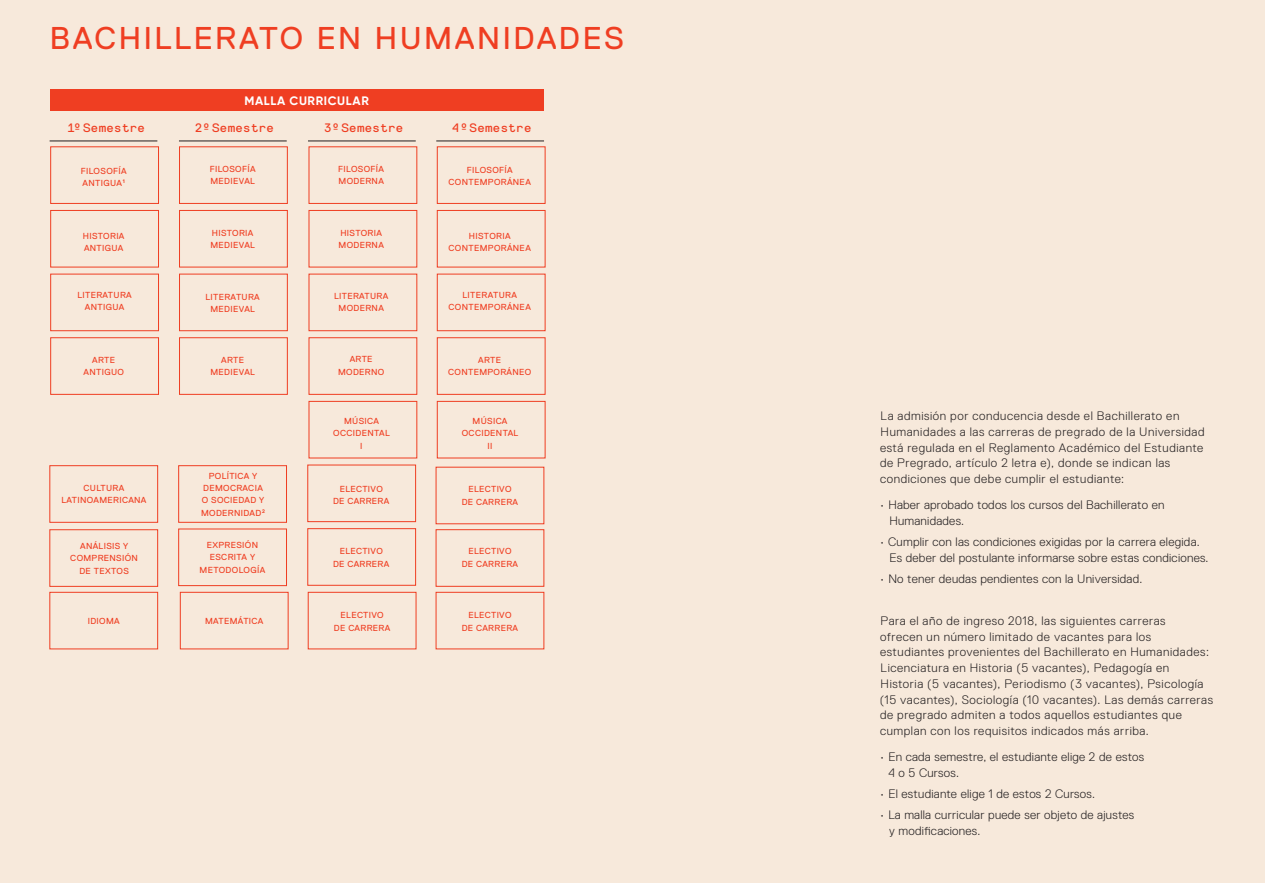
<style>
.page{position:relative;width:1265px;height:883px;background:#f7e9db}
.page>*{position:absolute;margin:0;border:0;box-sizing:border-box;transform-origin:0 0}
.nombre_carrera{font:31.5px "Replica Pro";letter-spacing:.08em;color:#ef3e22}
.PARRAFO{font:300 12.25px/15.8px "Replica Pro";letter-spacing:.05em;color:#231f20}
.Bullet{font:300 12.25px/15.8px "Replica Pro";letter-spacing:.02em;color:#231f20}
.texto_A{font:12.25px "Replica Mono Std";letter-spacing:.025em;color:#ef3e22}
.texto_A-2{font:700 12.25px "Gilroy";letter-spacing:.05em;color:#fff}
.texto_A-3{font:8.75px/12.2px "Replica Pro";letter-spacing:.04em;color:#ef3e22;text-align:center}
</style>
<div class="page">
<div style="left:50px;top:89px;width:494px;height:21px;background:#ef3e22"></div>
<hr style="left:50px;top:141px;width:107px;height:1px;background:#231f20">
<hr style="left:179px;top:141px;width:108px;height:1px;background:#231f20">
<hr style="left:308px;top:141px;width:108px;height:1px;background:#231f20">
<hr style="left:436px;top:141px;width:108px;height:1px;background:#231f20">
<div style="left:50px;top:465px;width:108px;height:58px;border:1px solid #ef3e22"></div>
<div style="left:178px;top:465px;width:109px;height:58px;border:1px solid #ef3e22"></div>
<div style="left:308px;top:465px;width:108px;height:57px;border:1px solid #ef3e22"></div>
<div style="left:436px;top:467px;width:108px;height:57px;border:1px solid #ef3e22"></div>
<div style="left:50px;top:530px;width:108px;height:57px;border:1px solid #ef3e22"></div>
<div style="left:178px;top:529px;width:109px;height:57px;border:1px solid #ef3e22"></div>
<div style="left:308px;top:528px;width:108px;height:58px;border:1px solid #ef3e22"></div>
<div style="left:436px;top:529px;width:108px;height:58px;border:1px solid #ef3e22"></div>
<div style="left:436px;top:592px;width:108px;height:57px;border:1px solid #ef3e22"></div>
<div style="left:308px;top:592px;width:108px;height:57px;border:1px solid #ef3e22"></div>
<div style="left:180px;top:592px;width:108px;height:57px;border:1px solid #ef3e22"></div>
<div style="left:50px;top:592px;width:108px;height:57px;border:1px solid #ef3e22"></div>
<div style="left:309px;top:147px;width:108px;height:57px;border:1px solid #ef3e22"></div>
<div style="left:437px;top:147px;width:108px;height:57px;border:1px solid #ef3e22"></div>
<div style="left:50px;top:147px;width:109px;height:57px;border:1px solid #ef3e22"></div>
<div style="left:179px;top:147px;width:109px;height:57px;border:1px solid #ef3e22"></div>
<div style="left:309px;top:210px;width:108px;height:57px;border:1px solid #ef3e22"></div>
<div style="left:437px;top:210px;width:108px;height:57px;border:1px solid #ef3e22"></div>
<div style="left:50px;top:210px;width:109px;height:57px;border:1px solid #ef3e22"></div>
<div style="left:179px;top:210px;width:109px;height:57px;border:1px solid #ef3e22"></div>
<div style="left:309px;top:274px;width:108px;height:57px;border:1px solid #ef3e22"></div>
<div style="left:437px;top:274px;width:108px;height:57px;border:1px solid #ef3e22"></div>
<div style="left:50px;top:274px;width:109px;height:57px;border:1px solid #ef3e22"></div>
<div style="left:179px;top:274px;width:109px;height:57px;border:1px solid #ef3e22"></div>
<div style="left:309px;top:338px;width:108px;height:57px;border:1px solid #ef3e22"></div>
<div style="left:437px;top:338px;width:108px;height:57px;border:1px solid #ef3e22"></div>
<div style="left:50px;top:338px;width:109px;height:57px;border:1px solid #ef3e22"></div>
<div style="left:179px;top:338px;width:109px;height:57px;border:1px solid #ef3e22"></div>
<div style="left:309px;top:401px;width:108px;height:57px;border:1px solid #ef3e22"></div>
<div style="left:437px;top:401px;width:108px;height:57px;border:1px solid #ef3e22"></div>
<p class="nombre_carrera" style="left:50px;top:21px;width:576px">BACHILLERATO EN HUMANIDADES</p>
<p class="texto_A-2" style="left:244px;top:93px;width:126px">MALLA CURRICULAR</p>
<p class="texto_A" style="left:67px;top:121px;width:80px">1º Semestre</p>
<p class="texto_A" style="left:195px;top:121px;width:81px">2º Semestre</p>
<p class="texto_A" style="left:324px;top:121px;width:81px">3º Semestre</p>
<p class="texto_A" style="left:452px;top:121px;width:81px">4º Semestre</p>
<p class="texto_A-3" style="left:81px;top:165px;width:47px;text-align:left">FILOSOFÍA<br>ANTIGUA<sup>1</sup></p>
<p class="texto_A-3" style="left:210px;top:163px;width:47px;text-align:left">FILOSOFÍA<br>MEDIEVAL</p>
<p class="texto_A-3" style="left:338px;top:163px;width:47px">FILOSOFÍA</p>
<p class="texto_A-3" style="left:339px;top:175px;width:47px">MODERNA</p>
<p class="texto_A-3" style="left:449px;top:164px;width:84px">FILOSOFÍA<br>CONTEMPORÁNEA</p>
<p class="texto_A-3" style="left:83px;top:230px;width:43px">HISTORIA</p>
<p class="texto_A-3" style="left:84px;top:242px;width:41px">ANTIGUA</p>
<p class="texto_A-3" style="left:210px;top:227px;width:46px;text-align:left">HISTORIA<br>MEDIEVAL</p>
<p class="texto_A-3" style="left:340px;top:227px;width:43px">HISTORIA</p>
<p class="texto_A-3" style="left:339px;top:239px;width:47px">MODERNA</p>
<p class="texto_A-3" style="left:449px;top:230px;width:84px">HISTORIA<br>CONTEMPORÁNEA</p>
<p class="texto_A-3" style="left:77px;top:289px;width:56px">LITERATURA</p>
<p class="texto_A-3" style="left:85px;top:301px;width:41px">ANTIGUA</p>
<p class="texto_A-3" style="left:205px;top:291px;width:56px">LITERATURA</p>
<p class="texto_A-3" style="left:210px;top:303px;width:46px">MEDIEVAL</p>
<p class="texto_A-3" style="left:334px;top:290px;width:56px">LITERATURA</p>
<p class="texto_A-3" style="left:339px;top:302px;width:47px">MODERNA</p>
<p class="texto_A-3" style="left:449px;top:289px;width:84px">LITERATURA<br>CONTEMPORÁNEA</p>
<p class="texto_A-3" style="left:92px;top:354px;width:24px">ARTE</p>
<p class="texto_A-3" style="left:84px;top:366px;width:42px">ANTIGUO</p>
<p class="texto_A-3" style="left:221px;top:354px;width:24px">ARTE</p>
<p class="texto_A-3" style="left:210px;top:366px;width:46px">MEDIEVAL</p>
<p class="texto_A-3" style="left:350px;top:353px;width:24px">ARTE</p>
<p class="texto_A-3" style="left:338px;top:366px;width:48px">MODERNO</p>
<p class="texto_A-3" style="left:448px;top:354px;width:85px">ARTE<br>CONTEMPORÁNEO</p>
<p class="texto_A-3" style="left:344px;top:415px;width:36px">MÚSICA</p>
<p class="texto_A-3" style="left:333px;top:427px;width:58px">OCCIDENTAL</p>
<p class="texto_A-3" style="left:360px;top:439px;width:4px">I</p>
<p class="texto_A-3" style="left:473px;top:415px;width:36px">MÚSICA</p>
<p class="texto_A-3" style="left:462px;top:427px;width:58px">OCCIDENTAL</p>
<p class="texto_A-3" style="left:488px;top:439px;width:6px">II</p>
<p class="texto_A-3" style="left:83px;top:482px;width:42px">CULTURA</p>
<p class="texto_A-3" style="left:61px;top:494px;width:87px">LATINOAMERICANA</p>
<p class="texto_A-3" style="left:203px;top:470px;width:61px">POLÍTICA Y<br>DEMOCRACIA</p>
<p class="texto_A-3" style="left:201px;top:494px;width:65px;text-align:left">O SOCIEDAD Y<br>MODERNIDAD<sup>2</sup></p>
<p class="texto_A-3" style="left:340px;top:483px;width:45px">ELECTIVO</p>
<p class="texto_A-3" style="left:333px;top:495px;width:58px">DE CARRERA</p>
<p class="texto_A-3" style="left:468px;top:483px;width:45px">ELECTIVO</p>
<p class="texto_A-3" style="left:462px;top:495px;width:58px">DE CARRERA</p>
<p class="texto_A-3" style="left:80px;top:540px;width:50px">ANÁLISIS Y</p>
<p class="texto_A-3" style="left:70px;top:552px;width:69px">COMPRENSIÓN</p>
<p class="texto_A-3" style="left:79px;top:565px;width:51px">DE TEXTOS</p>
<p class="texto_A-3" style="left:207px;top:539px;width:53px">EXPRESIÓN</p>
<p class="texto_A-3" style="left:200px;top:551px;width:67px">ESCRITA Y<br>METODOLOGÍA</p>
<p class="texto_A-3" style="left:340px;top:545px;width:45px">ELECTIVO</p>
<p class="texto_A-3" style="left:333px;top:558px;width:58px">DE CARRERA</p>
<p class="texto_A-3" style="left:468px;top:545px;width:45px">ELECTIVO</p>
<p class="texto_A-3" style="left:462px;top:558px;width:58px">DE CARRERA</p>
<p class="texto_A-3" style="left:88px;top:614px;width:33px">IDIOMA</p>
<p class="texto_A-3" style="left:205px;top:614px;width:60px">MATEMÁTICA</p>
<p class="texto_A-3" style="left:341px;top:609px;width:45px">ELECTIVO</p>
<p class="texto_A-3" style="left:334px;top:622px;width:58px">DE CARRERA</p>
<p class="texto_A-3" style="left:468px;top:609px;width:45px">ELECTIVO</p>
<p class="texto_A-3" style="left:462px;top:622px;width:58px">DE CARRERA</p>
<p class="PARRAFO" style="left:880px;top:408px;width:326px">La admisión por conducencia desde el Bachillerato en Humanidades a las carreras de pregrado de la Universidad está regulada en el Reglamento Académico del Estudiante de Pregrado, artículo 2 letra e), donde se indican las condiciones que debe cumplir el estudiante:</p>
<p class="Bullet" style="left:889px;top:497px;width:277px;text-indent:-10px">• Haber aprobado todos los cursos del Bachillerato en<br>Humanidades.</p>
<p class="Bullet" style="left:889px;top:534px;width:321px;text-indent:-10px">• Cumplir con las condiciones exigidas por la carrera elegida.<br>Es deber del postulante informarse sobre estas condiciones.</p>
<p class="Bullet" style="left:880px;top:571px;width:264px">• No tener deudas pendientes con la Universidad.</p>
<p class="PARRAFO" style="left:880px;top:613px;width:335px">Para el año de ingreso 2018, las siguientes carreras<br>ofrecen un número limitado de vacantes para los estudiantes provenientes del Bachillerato en Humanidades:<br>Licenciatura en Historia (5 vacantes), Pedagogía en Historia (5 vacantes), Periodismo (3 vacantes), Psicología (15 vacantes), Sociología (10 vacantes). Las demás carreras de pregrado admiten a todos aquellos estudiantes que cumplan con los requisitos indicados más arriba.</p>
<p class="Bullet" style="left:888px;top:749px;width:257px;text-indent:-9px">• En cada semestre, el estudiante elige 2 de estos<br>4 o 5 Cursos.</p>
<p class="Bullet" style="left:880px;top:786px;width:217px">• El estudiante elige 1 de estos 2 Cursos.</p>
<p class="Bullet" style="left:889px;top:807px;width:247px;text-indent:-9px">• La malla curricular puede ser objeto de ajustes y modificaciones.</p>
</div>
